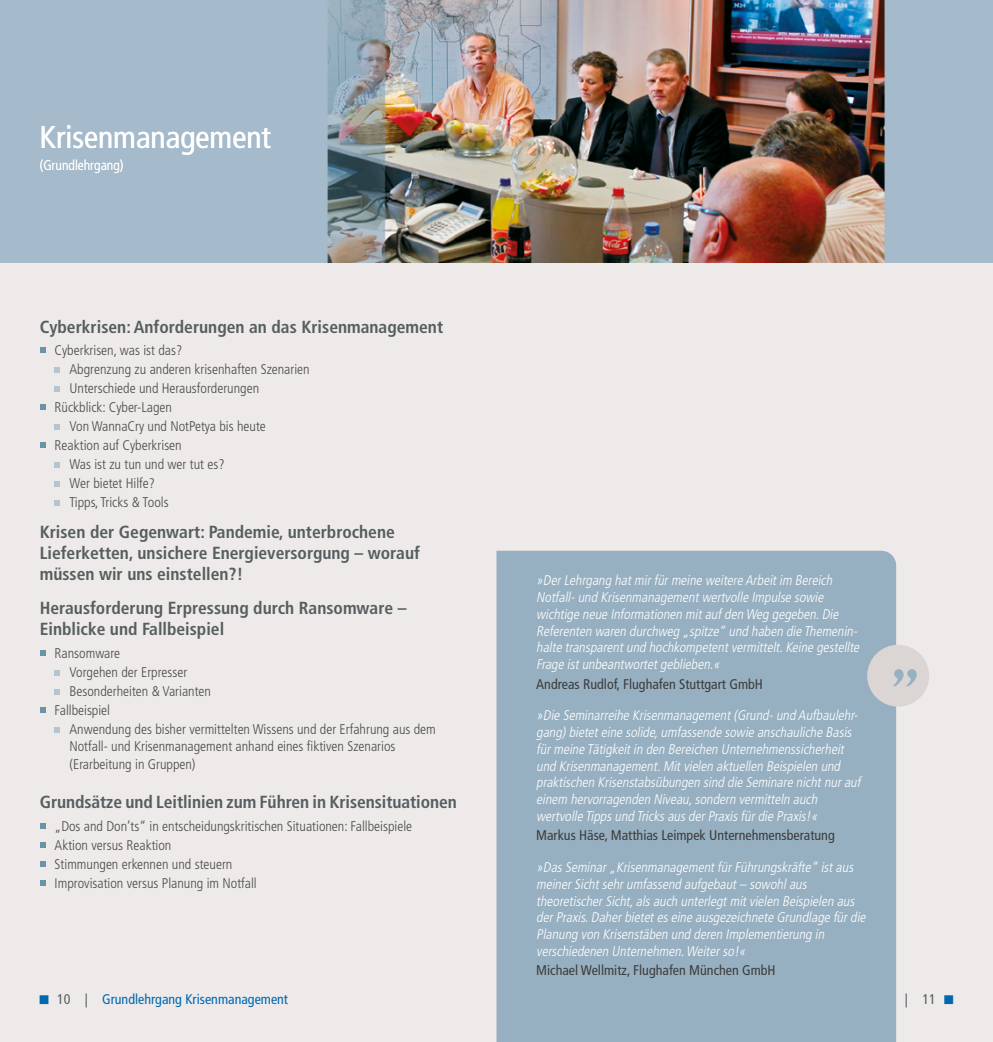
<style>
.page{position:relative;width:993px;height:1042px;background:#fff}
.page>*{position:absolute;margin:0;border:0;box-sizing:border-box;transform-origin:0 0}
.t1{font:condensed 31.5px "Frutiger LT Std";color:#fff}
.t2{font:700 condensed 17.5px/21px "Frutiger LT Std";color:#575e5f}
.t3{font:italic 300 condensed 14px/16.8px "Frutiger LT Std";color:#fff}
.t4{font:300 condensed 14px/19.1px "Frutiger LT Std";color:#4a4a49}
.t5{font:condensed 14px "Frutiger LT Std";color:#3c3c3b}
.t6{font:condensed 14px "Frutiger LT Std";color:#0067b1}
.t7{font:300 condensed 14px "Frutiger LT Std";color:#fff}
.s1{color:#575e5f}
</style>
<div class="page">
<div style="left:0;top:0;width:992px;height:1042px;background:#edeae9"></div>
<img style="left:0;top:0;width:992px;height:263px">
<svg style="left:40px;top:347px;width:5px;height:6px"></svg>
<svg style="left:55px;top:367px;width:5px;height:6px"></svg>
<svg style="left:55px;top:386px;width:5px;height:6px"></svg>
<svg style="left:40px;top:404px;width:5px;height:6px"></svg>
<svg style="left:55px;top:424px;width:5px;height:6px"></svg>
<svg style="left:40px;top:442px;width:5px;height:6px"></svg>
<svg style="left:55px;top:462px;width:5px;height:6px"></svg>
<svg style="left:55px;top:481px;width:5px;height:6px"></svg>
<svg style="left:55px;top:500px;width:5px;height:6px"></svg>
<svg style="left:40px;top:650px;width:5px;height:6px"></svg>
<svg style="left:55px;top:670px;width:5px;height:5px"></svg>
<svg style="left:55px;top:689px;width:5px;height:5px"></svg>
<svg style="left:40px;top:707px;width:5px;height:5px"></svg>
<svg style="left:55px;top:727px;width:5px;height:5px"></svg>
<svg style="left:40px;top:823px;width:5px;height:5px"></svg>
<svg style="left:40px;top:842px;width:5px;height:5px"></svg>
<svg style="left:40px;top:861px;width:5px;height:5px"></svg>
<svg style="left:40px;top:880px;width:5px;height:5px"></svg>
<div style="left:496px;top:551px;width:399px;height:491px;background:#97b0c1"></div>
<div style="left:866px;top:645px;width:62px;height:61px;background:#dbd6d4;border-radius:50%"></div>
<svg style="left:893px;top:669px;width:23px;height:17px"></svg>
<h1 class="t1" style="left:40px;top:118px;width:232px">Krisenmanagement</h1>
<p class="t7" style="left:40px;top:157px;width:85px">(Grundlehrgang)</p>
<p class="t2" style="left:40px;top:316px;width:405px">Cyberkrisen: Anforderungen an das Krisenmanagement</p>
<p class="t4" style="left:55px;top:341px;width:129px">Cyberkrisen, was ist das?</p>
<p class="t4" style="left:69px;top:360px;width:242px">Abgrenzung zu anderen krisenhaften Szenarien</p>
<p class="t4" style="left:69px;top:379px;width:191px">Unterschiede und Herausforderungen</p>
<p class="t4" style="left:55px;top:398px;width:119px">Rückblick: Cyber-Lagen</p>
<p class="t4" style="left:69px;top:417px;width:198px">Von WannaCry und NotPetya bis heute</p>
<p class="t4" style="left:55px;top:436px;width:129px">Reaktion auf Cyberkrisen</p>
<p class="t4" style="left:69px;top:455px;width:156px">Was ist zu tun und wer tut es?</p>
<p class="t4" style="left:69px;top:474px;width:87px">Wer bietet Hilfe?</p>
<p class="t4" style="left:69px;top:493px;width:101px">Tipps, Tricks &amp; Tools</p>
<p class="t2" style="left:40px;top:521px;width:381px">Krisen der Gegenwart: Pandemie, unterbrochene<br>Lieferketten, unsichere Energieversorgung – worauf müssen wir uns einstellen?!</p>
<p class="t2" style="left:40px;top:598px;width:368px">Herausforderung Erpressung durch Ransomware –<br>Einblicke und Fallbeispiel</p>
<p class="t4" style="left:55px;top:643px;width:67px">Ransomware</p>
<p class="t4" style="left:69px;top:662px;width:119px">Vorgehen der Erpresser</p>
<p class="t4" style="left:69px;top:681px;width:143px">Besonderheiten &amp; Varianten</p>
<p class="t4" style="left:55px;top:700px;width:57px">Fallbeispiel</p>
<p class="t4" style="left:69px;top:719px;width:368px">Anwendung des bisher vermittelten Wissens und der Erfahrung aus dem</p>
<p class="t4" style="left:69px;top:738px;width:327px;line-height:17.5px">Notfall- und Krisenmanagement anhand eines fiktiven Szenarios (Erarbeitung in Gruppen)</p>
<p class="t2" style="left:40px;top:791px;width:418px">Grundsätze und Leitlinien zum Führen in Krisensituationen</p>
<p class="t4" style="left:55px;top:816px;width:359px">„Dos and Don’ts“ in entscheidungskritischen Situationen: Fallbeispiele Aktion versus Reaktion<br>Stimmungen erkennen und steuern<br>Improvisation versus Planung im Notfall</p>
<p class="t6" style="left:40px;top:991px;width:250px">■ <span class="s1">10 |</span> Grundlehrgang Krisenmanagement</p>
<p class="t3" style="left:536px;top:572px;width:327px">»DerLehrgang hatmirfürmeine weitere Arbeitim Bereich Notfall-und Krisenmanagementwertvolle Impulse sowie wichtige neue Informationen mitaufden Weg gegeben.Die Referenten waren durchweg „spitze“ und haben die Themenin&shy;halte transparentund hochkompetentvermittelt.Keine gestellte Frage istunbeantwortetgeblieben.«</p>
<p class="t5" style="left:536px;top:675px;width:228px">Andreas Rudlof, Flughafen Stuttgart GmbH</p>
<p class="t3" style="left:536px;top:707px;width:328px">»Die Seminarreihe Krisenmanagement(Grund-und Aufbaulehr&shy;gang)bieteteine solide,umfassende sowie anschauliche Basis fürmeine Tätigkeitin den Bereichen Unternehmenssicherheit und Krisenmanagement.Mitvielen aktuellen Beispielen und praktischen Krisenstabsübungen sind die Seminare nichtnurauf einem hervorragenden Niveau,sondern vermitteln auch wertvolle Tippsund TricksausderPraxisfürdie Praxis!«</p>
<p class="t5" style="left:536px;top:827px;width:300px">Markus Häse, Matthias Leimpek Unternehmensberatung</p>
<p class="t3" style="left:536px;top:859px;width:333px">»DasSeminar„KrisenmanagementfürFührungskräfte“ istaus meinerSichtsehrumfassend aufgebaut– sowohlaus theoretischerSicht,alsauch unterlegtmitvielen Beispielen aus derPraxis.Daherbieteteseine ausgezeichnete Grundlage fürdie Planung von Krisenstäben und deren Implementierung in verschiedenen Unternehmen.Weiterso!«</p>
<p class="t5" style="left:536px;top:962px;width:241px">Michael Wellmitz, Flughafen München GmbH</p>
</div>
